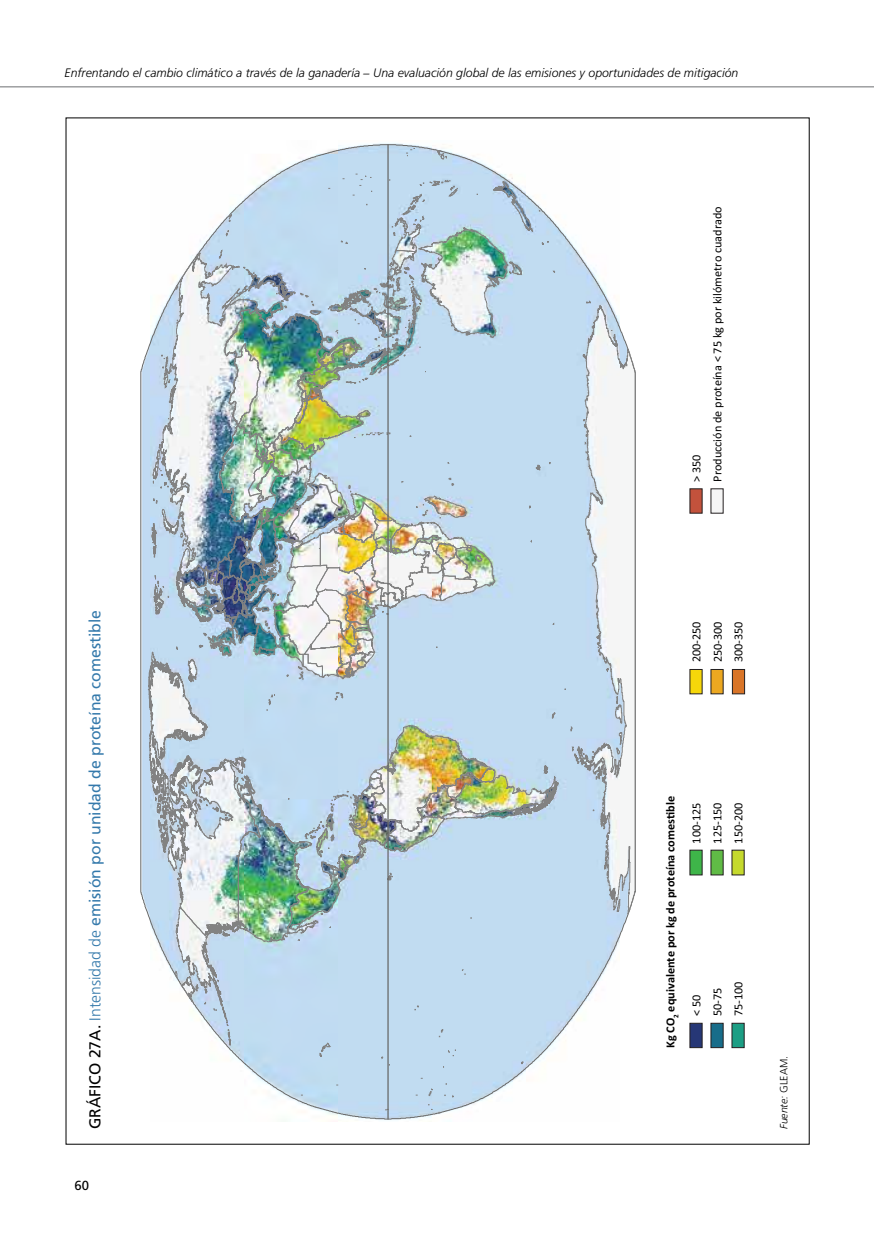
<style>
.page{position:relative;width:874px;height:1241px;background:#fff}
.page>*{position:absolute;margin:0;border:0;box-sizing:border-box;transform-origin:0 0}
.t1{font:15.75px "Frutiger LT Std";color:#3479ab}
.t2{font:13.12px "Frutiger LT Std";color:#000}
.t3{font:italic 300 12.25px "Frutiger LT Std";color:#000}
.t4{font:12.25px/21px "Calibri";color:#000}
.t5{font:700 12.25px/25.9px "Calibri";color:#000}
.t6{font:italic 300 10.5px "Frutiger LT Std";color:#000}
.s1{font-family:"Stempel Garamond LT Std";font-weight:400}
.s2{color:#000}
.s3{font-weight:300}
.s4{font-weight:400}
.s5{font-style:normal}
</style>
<div class="page">
<hr style="left:0;top:87px;width:873px;height:1px;background:#6d6e71">
<svg style="left:140px;top:144px;width:496px;height:975px"></svg>
<svg style="left:566px;top:182px;width:69px;height:908px"></svg>
<img style="left:153px;top:147px;width:413px;height:963px">
<hr style="left:387px;top:145px;width:1px;height:973px;background:#686968">
<div style="left:689px;top:1022px;width:13px;height:25px;background:#263776;border:1px solid #231f20"></div>
<div style="left:710px;top:1022px;width:13px;height:25px;background:#186d8a;border:1px solid #231f20"></div>
<div style="left:731px;top:1022px;width:13px;height:25px;background:#1c9e84"></div>
<div style="left:689px;top:849px;width:13px;height:26px;background:#3eb549"></div>
<div style="left:710px;top:849px;width:13px;height:26px;background:#60bb46"></div>
<div style="left:731px;top:849px;width:13px;height:26px;background:#c5d92d"></div>
<div style="left:689px;top:669px;width:13px;height:25px;background:#f6d70a"></div>
<div style="left:710px;top:669px;width:13px;height:25px;background:#eca821"></div>
<div style="left:731px;top:669px;width:13px;height:25px;background:#d97528;border:1px solid #231f20"></div>
<div style="left:689px;top:488px;width:13px;height:25px;background:#c3523c"></div>
<div style="left:710px;top:488px;width:13px;height:25px;background:#f5f5f5"></div>
<p class="t3" style="left:64px;top:65px;width:675px">Enfrentando el cambio climático a través de la ganadería <span class="s1">–</span> Una evaluación global de las emisiones y oportunidades de mitigación</p>
<p class="t4" style="left:685px;top:481px;width:277px;rotate:-90deg">&gt; 350<br>Producción de proteína &lt; 75 kg por kilómetro cuadrado</p>
<p class="t1" style="left:86px;top:1128px;width:520px;rotate:-90deg"><span class="s2">Gráfico 27A.</span> <span class="s3">Intensidad de</span> emisión por unidad de proteína comestible</p>
<p class="t2" style="left:74px;top:1177px;width:16px">60</p>
<p class="t4" style="left:685px;top:662px;width:43px;text-align:justify;rotate:-90deg">200-250<br>250-300<br>300-350</p>
<p class="t5" style="left:656px;top:1016px;width:222px;text-indent:-32px;rotate:-90deg">Kg CO<sub>2</sub> equivalente por kg de proteína comes ble <span class="s4">&lt; 50</span></p>
<p class="t4" style="left:685px;top:843px;width:43px;text-align:justify;rotate:-90deg">100-125<br>125-150<br>150-200</p>
<p class="t4" style="left:706px;top:1016px;width:36px;rotate:-90deg">50-75<br>75-100</p>
<p class="t6" style="left:777px;top:1128px;width:74px;rotate:-90deg">Fuente: <span class="s5">GLEAM.</span></p>
</div>
